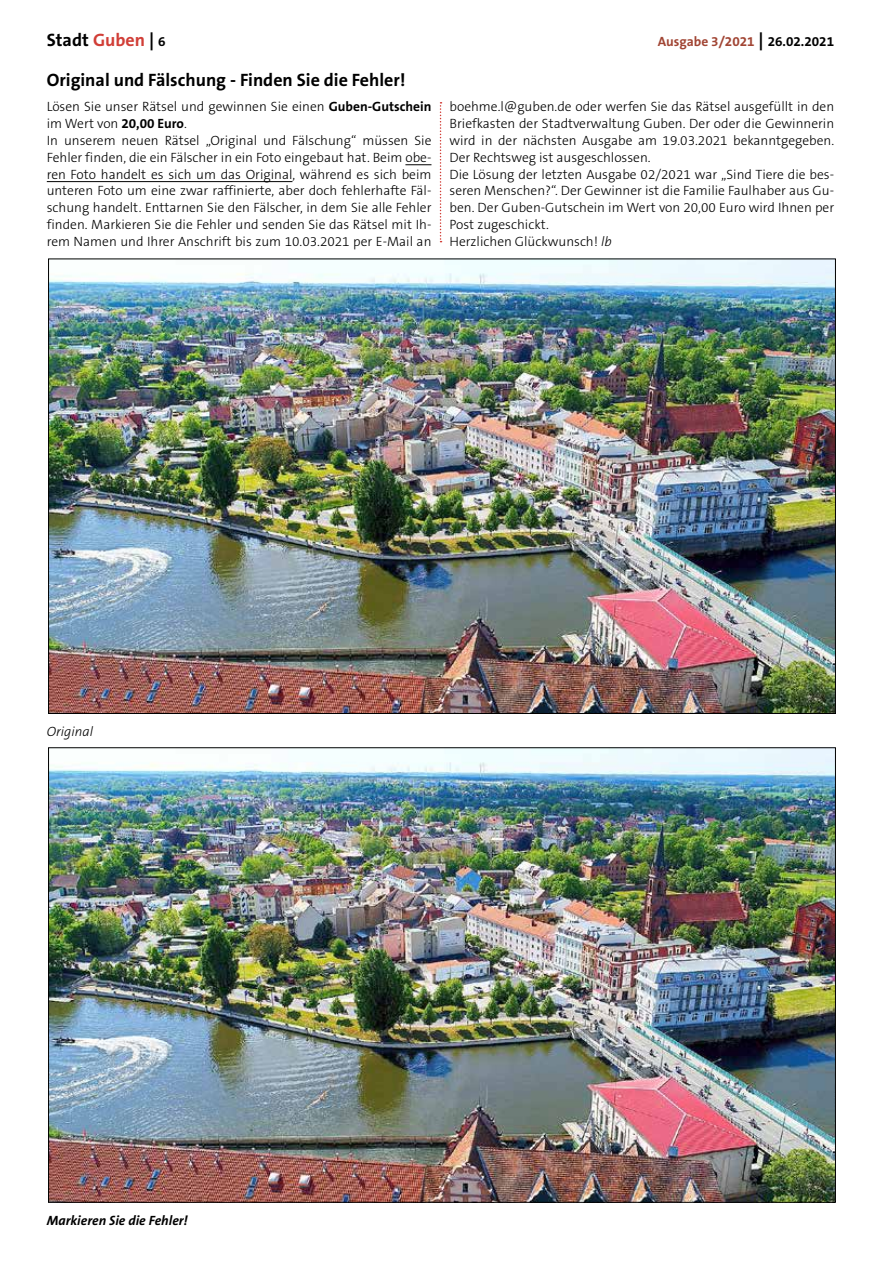
<style>
.page{position:relative;width:881px;height:1263px;background:#fff}
.page>*{position:absolute;margin:0;border:0;box-sizing:border-box;transform-origin:0 0}
.t1{font:700 18px "The Sans B7";color:#000}
.t2{font:300 13.5px/16.8px "The Sans B3";color:#000}
.t3{font:700 13.5px "The Sans B7";color:#a14534}
.t4{font:italic 700 13.5px "The Sans B7";color:#000}
.t5{font:italic 300 13.5px "The Sans B3";color:#000}
.s1{color:#d13e37}
.s2{font-size:13.5px}
.s3{font-size:18px;color:#000}
.s4{color:#000}
.s5{font-family:"The Sans B7";font-weight:700}
.s6{font-style:italic}
</style>
<div class="page">
<svg style="left:439px;top:102px;width:2px;height:140px"></svg>
<svg style="left:405px;top:164px;width:26px;height:1px"></svg>
<hr style="left:47px;top:181px;width:245px;height:1px;background:#000">
<img style="left:50px;top:261px;width:783px;height:451px">
<img style="left:50px;top:749px;width:783px;height:451px">
<h1 class="t1" style="left:47px;top:30px;width:120px">Stadt <span class="s1">Guben</span> | <span class="s2">6</span></h1>
<p class="t3" style="left:657px;top:34px;width:178px">Ausgabe 3/2021 <span class="s3">|</span> <span class="s4">26.02.2021</span></p>
<h1 class="t1" style="left:47px;top:70px;width:360px">Original und Fälschung - Finden Sie die Fehler!</h1>
<p class="t2" style="left:47px;top:99px;width:386px">Lösen Sie unser Rätsel und gewinnen Sie einen <span class="s5">Guben-Gutschein </span>im Wert von <span class="s5">20,00 Euro</span>.<br>In unserem neuen Rätsel „Original und Fälschung“ müssen Sie Fehler finden, die ein Fälscher in ein Foto eingebaut hat. Beim obe&shy;ren Foto handelt es sich um das Original, während es sich beim unteren Foto um eine zwar raffinierte, aber doch fehlerhafte Fäl&shy;schung handelt. Enttarnen Sie den Fälscher, in dem Sie alle Fehler finden. Markieren Sie die Fehler und senden Sie das Rätsel mit Ih&shy;rem Namen und Ihrer Anschrift bis zum 10.03.2021 per E-Mail an</p>
<p class="t2" style="left:449px;top:99px;width:386px">boehme.l@guben.de oder werfen Sie das Rätsel ausgefüllt in den Briefkasten der Stadtverwaltung Guben. Der oder die Gewinnerin wird in der nächsten Ausgabe am 19.03.2021 bekanntgegeben.<br>Der Rechtsweg ist ausgeschlossen.<br>Die Lösung der letzten Ausgabe 02/2021 war „Sind Tiere die bes&shy;seren Menschen?“. Der Gewinner ist die Familie Faulhaber aus Gu&shy;ben. Der Guben-Gutschein im Wert von 20,00 Euro wird Ihnen per Post zugeschickt.<br>Herzlichen Glückwunsch! <span class="s6">lb</span></p>
<p class="t5" style="left:47px;top:725px;width:48px">Original</p>
<p class="t4" style="left:47px;top:1213px;width:142px">Markieren Sie die Fehler!</p>
</div>
